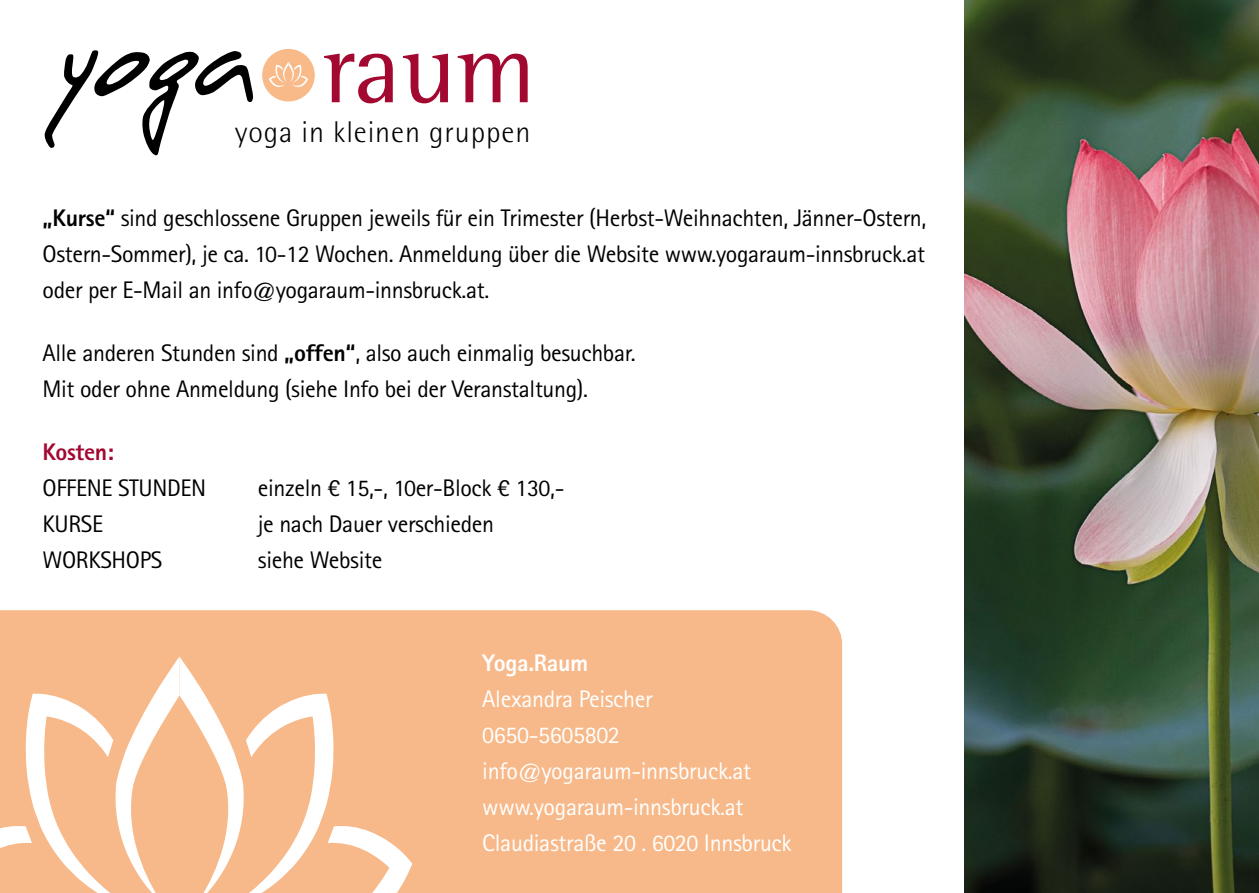
<style>
.page{position:relative;width:1259px;height:893px;background:#fff}
.page>*{position:absolute;margin:0;border:0;box-sizing:border-box;transform-origin:0 0}
.t1{font:300 30px "Rotis Semi Sans Std";letter-spacing:.03em;color:#000}
.t2{font:24px/36px "Rotis Sans Serif Std";letter-spacing:-.015em;color:#000;text-align:justify}
.t3{font:24px/36px "Rotis Sans Serif Std";letter-spacing:-.015em;color:#fff}
.t4{font:800 24px "Rotis Sans Serif Std";letter-spacing:-.015em;color:#fff}
.t5{font:800 24px "Rotis Sans Serif Std";letter-spacing:-.015em;color:#a30930}
.s1{font-weight:800}
</style>
<div class="page">
<img style="left:964px;top:0;width:295px;height:893px">
<div style="left:0;top:610px;width:842px;height:283px;background:#f7b989"></div>
<svg style="left:0;top:656px;width:412px;height:237px"></svg>
<svg style="left:324px;top:54px;width:203px;height:49px"></svg>
<div style="left:262px;top:49px;width:53px;height:52px;background:#f9ba89;border-radius:50%"></div>
<svg style="left:269px;top:62px;width:39px;height:25px"></svg>
<svg style="left:45px;top:50px;width:208px;height:105px"></svg>
<p class="t1" style="left:235px;top:115px;width:297px">yoga in kleinen gruppen</p>
<p class="t2" style="left:43px;top:200px;width:885px"><span class="s1">„Kurse“</span> sind geschlossene Gruppen jeweils für ein Trimester (Herbst-Weihnachten, Jänner-Ostern, Ostern-Sommer), je ca. 10-12 Wochen. Anmeldung über die Website www.yogaraum-innsbruck.at oder per E-Mail an info@yogaraum-innsbruck.at.</p>
<p class="t2" style="left:43px;top:335px;width:594px">Alle anderen Stunden sind <span class="s1">„offen“</span>, also auch einmalig besuchbar.<br>Mit oder ohne Anmeldung (siehe Info bei der Veranstaltung).</p>
<p class="t5" style="left:43px;top:437px;width:73px">Kosten:</p>
<p class="t2" style="left:43px;top:470px;width:165px">OFFENE STUNDEN</p>
<p class="t2" style="left:258px;top:470px;width:308px">einzeln € 15,-, 10er-Block € 130,-</p>
<p class="t2" style="left:43px;top:506px;width:62px">KURSE</p>
<p class="t2" style="left:258px;top:506px;width:238px">je nach Dauer verschieden</p>
<p class="t2" style="left:43px;top:542px;width:121px">WORKSHOPS</p>
<p class="t2" style="left:258px;top:542px;width:126px">siehe Website</p>
<p class="t4" style="left:482px;top:648px;width:108px">Yoga.Raum</p>
<p class="t3" style="left:482px;top:681px;width:311px">Alexandra Peischer<br>0650-5605802 info@yogaraum-innsbruck.at www.yogaraum-innsbruck.at<br>Claudiastraße 20 . 6020 Innsbruck</p>
</div>
